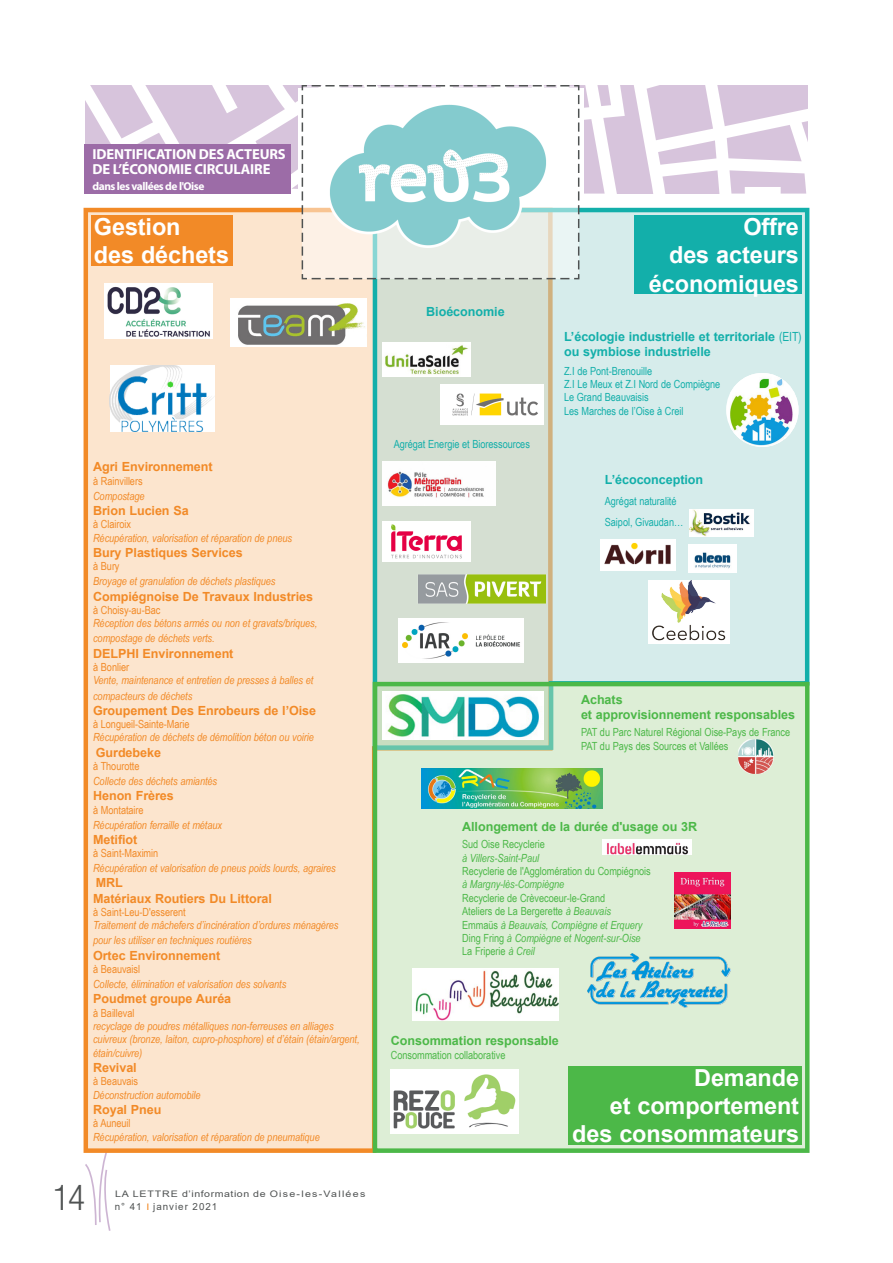
<style>
.page{position:relative;width:893px;height:1263px;background:#fff}
.page>*{position:absolute;margin:0;border:0;box-sizing:border-box;transform-origin:0 0}
.t1{font:300 condensed 35.4px "Helvetica Neue LT Std";color:#4f5252}
.t2{font:700 23.4px/28.2px "Arial";letter-spacing:-.005em;color:#fff;text-align:right}
.t3{font:700 14.55px/15.8px "Myriad Pro";letter-spacing:-.01em;color:#fff}
.t4{font:700 12.6px/15.1px "Arial";letter-spacing:-.005em;color:#f28a27}
.t5{font:700 12.6px/15.1px "Arial";letter-spacing:-.005em;color:#4cb848}
.t6{font:700 12.6px/15.1px "Arial";letter-spacing:-.005em;color:#13afaa}
.t7{font:700 11.4px "Myriad Pro";letter-spacing:-.04em;color:#fff}
.t8{font:italic 11.25px/15.1px "Arial Narrow";letter-spacing:-.005em;color:#f28a27}
.t9{font:11.25px/13.4px "Arial Narrow";letter-spacing:-.005em;color:#4cb848}
.t10{font:11.25px "Arial Narrow";letter-spacing:-.005em;color:#f28a27}
.t11{font:11.25px/13.4px "Arial Narrow";letter-spacing:-.005em;color:#13afaa}
.t12{font:italic 11.25px "Arial Narrow";letter-spacing:-.005em;color:#4cb848}
.t13{font:9.75px "Arial";letter-spacing:.1em;color:#4f5252}
.t14{font:9px "Arial";letter-spacing:.085em;color:#4f5252;scale:1.18 1}
.s1{font-family:"Arial Narrow";font-weight:400}
.s2{font-style:italic}
.s3{font-size:9px;color:#f28a27}
</style>
<div class="page">
<svg style="left:85px;top:1155px;width:26px;height:76px"></svg>
<div style="left:83px;top:207px;width:290px;height:948px;background:#fce5ce"></div>
<img style="left:230px;top:298px;width:137px;height:48px">
<img style="left:104px;top:284px;width:109px;height:55px">
<img style="left:110px;top:365px;width:105px;height:66px">
<svg style="left:370px;top:207px;width:440px;height:545px"></svg>
<div style="left:634px;top:216px;width:167px;height:78px;background:#13afaa"></div>
<div style="left:375px;top:684px;width:432px;height:467px;background:#ddeed6"></div>
<div style="left:373px;top:682px;width:436px;height:471px;border:4px solid #4cb848"></div>
<div style="left:568px;top:1066px;width:234px;height:79px;background:#4cb848"></div>
<svg style="left:85px;top:85px;width:723px;height:187px"></svg>
<svg style="left:301px;top:85px;width:279px;height:195px"></svg>
<img style="left:391px;top:1069px;width:127px;height:64px">
<img style="left:413px;top:969px;width:145px;height:51px">
<img style="left:422px;top:768px;width:181px;height:41px">
<img style="left:587px;top:953px;width:143px;height:54px">
<img style="left:603px;top:840px;width:88px;height:15px">
<img style="left:674px;top:872px;width:56px;height:56px">
<img style="left:738px;top:739px;width:36px;height:35px">
<img style="left:730px;top:373px;width:68px;height:74px">
<img style="left:690px;top:510px;width:64px;height:27px">
<img style="left:689px;top:545px;width:48px;height:28px">
<img style="left:601px;top:539px;width:74px;height:32px">
<div style="left:648px;top:580px;width:82px;height:64px;background:#fff"></div>
<img style="left:652px;top:580px;width:74px;height:61px">
<img style="left:383px;top:462px;width:112px;height:43px">
<img style="left:440px;top:385px;width:103px;height:40px">
<img style="left:383px;top:342px;width:88px;height:35px">
<img style="left:399px;top:618px;width:124px;height:44px">
<img style="left:383px;top:521px;width:88px;height:40px">
<img style="left:417px;top:570px;width:129px;height:37px">
<img style="left:382px;top:691px;width:162px;height:48px">
<div style="left:84px;top:144px;width:206px;height:50px;background:#9c6ca7"></div>
<p class="t3" style="left:93px;top:145px;width:195px">IDENTIFICATION DES ACTEURS<br>DE L’ÉCONOMIE CIRCULAIRE</p>
<p class="t7" style="left:92px;top:179px;width:113px">dans les vallées de l'Oise</p>
<h2 class="t2" style="left:94px;top:213px;width:137px;text-align:left">Gestion<br>des déchets</h2>
<h2 class="t2" style="left:649px;top:213px;width:152px">Offre<br>des acteurs économiques</h2>
<p class="t4" style="left:93px;top:459px;width:121px">Agri Environnement</p>
<p class="t10" style="left:93px;top:472px;width:51px">à Rainvillers</p>
<p class="t8" style="left:93px;top:488px;width:53px">Compostage</p>
<p class="t4" style="left:93px;top:503px;width:97px">Brion Lucien Sa</p>
<p class="t10" style="left:93px;top:516px;width:39px">à Clairoix</p>
<p class="t8" style="left:93px;top:530px;width:200px">Récupération, valorisation et réparation de pneus</p>
<p class="t4" style="left:93px;top:545px;width:151px">Bury Plastiques Services</p>
<p class="t10" style="left:93px;top:558px;width:28px">à Bury</p>
<p class="t8" style="left:93px;top:574px;width:184px">Broyage et granulation de déchets plastiques</p>
<p class="t4" style="left:93px;top:589px;width:221px">Compiégnoise De Travaux Industries</p>
<p class="t10" style="left:93px;top:602px;width:69px">à Choisy-au-Bac</p>
<p class="t8" style="left:93px;top:616px;width:226px">Réception des bétons armés ou non et gravats/briques, compostage de déchets verts.</p>
<p class="t4" style="left:93px;top:646px;width:142px">DELPHI Environnement</p>
<p class="t10" style="left:93px;top:659px;width:38px">à Bonlier</p>
<p class="t8" style="left:93px;top:673px;width:222px">Vente, maintenance et entretien de presses à balles et compacteurs de déchets</p>
<p class="t4" style="left:93px;top:703px;width:225px">Groupement Des Enrobeurs de l’Oise</p>
<p class="t10" style="left:93px;top:716px;width:98px">à Longueil-Sainte-Marie</p>
<p class="t8" style="left:93px;top:730px;width:222px">Récupération de déchets de démolition béton ou voirie</p>
<p class="t4" style="left:96px;top:745px;width:67px">Gurdebeke</p>
<p class="t10" style="left:93px;top:758px;width:48px">à Thourotte</p>
<p class="t8" style="left:93px;top:773px;width:126px">Collecte des déchets amiantés</p>
<p class="t4" style="left:93px;top:788px;width:82px">Henon Frères</p>
<p class="t10" style="left:93px;top:801px;width:52px">à Montataire</p>
<p class="t8" style="left:93px;top:817px;width:131px">Récupération ferraille et métaux</p>
<p class="t4" style="left:93px;top:832px;width:46px">Metifiot</p>
<p class="t10" style="left:93px;top:845px;width:67px">à Saint-Maximin</p>
<p class="t8" style="left:93px;top:860px;width:244px">Récupération et valorisation de pneus poids lourds, agraires</p>
<p class="t4" style="left:93px;top:875px;width:180px">MRL<br>Matériaux Routiers Du Littoral</p>
<p class="t10" style="left:93px;top:904px;width:94px">à Saint-Leu-D'esserent</p>
<p class="t8" style="left:93px;top:918px;width:247px">Traitement de mâchefers d’incinération d’ordures ménagères pour les utiliser en techniques routières</p>
<p class="t4" style="left:93px;top:948px;width:129px">Ortec Environnement</p>
<p class="t10" style="left:93px;top:961px;width:49px">à Beauvaisl</p>
<p class="t8" style="left:93px;top:976px;width:195px">Collecte, élimination et valorisation des solvants</p>
<p class="t4" style="left:93px;top:991px;width:140px">Poudmet groupe Auréa</p>
<p class="t10" style="left:93px;top:1004px;width:43px">à Bailleval</p>
<p class="t8" style="left:93px;top:1019px;width:268px;line-height:13.4px">recyclage de poudres métalliques non-ferreuses en alliages cuivreux (bronze, laiton, cupro-phosphore) et d’étain (étain/argent, étain/cuivre)</p>
<p class="t4" style="left:93px;top:1060px;width:45px">Revival</p>
<p class="t10" style="left:93px;top:1073px;width:47px">à Beauvais</p>
<p class="t8" style="left:93px;top:1087px;width:109px">Déconstruction automobile</p>
<p class="t4" style="left:93px;top:1102px;width:70px">Royal Pneu</p>
<p class="t10" style="left:93px;top:1115px;width:39px">à Auneuil</p>
<p class="t8" style="left:93px;top:1129px;width:228px">Récupération, valorisation et réparation de pneumatique</p>
<p class="t6" style="left:426px;top:304px;width:80px">Bioéconomie</p>
<p class="t11" style="left:394px;top:437px;width:138px">Agrégat Energie et Bioressources</p>
<p class="t6" style="left:564px;top:329px;width:239px">L’écologie industrielle et territoriale <span class="s1">(EIT) </span>ou symbiose industrielle</p>
<p class="t11" style="left:564px;top:363px;width:158px">Z.I de Pont-Brenouille<br>Z.I Le Meux et Z.I Nord de Compiègne<br>Le Grand Beauvaisis<br>Les Marches de l’Oise à Creil</p>
<p class="t6" style="left:605px;top:472px;width:100px">L’écoconception</p>
<p class="t11" style="left:605px;top:490px;width:80px;line-height:21.3px">Agrégat naturalité<br>Saipol, Givaudan…</p>
<p class="t5" style="left:581px;top:692px;width:216px">Achats<br>et approvisionnement responsables</p>
<p class="t9" style="left:581px;top:725px;width:211px">PAT du Parc Naturel Régional Oise-Pays de France<br>PAT du Pays des Sources et Vallées</p>
<p class="t5" style="left:462px;top:819px;width:236px">Allongement de la durée d'usage ou 3R</p>
<p class="t9" style="left:462px;top:837px;width:84px">Sud Oise Recyclerie</p>
<p class="t12" style="left:462px;top:850px;width:78px">à Villers-Saint-Paul</p>
<p class="t9" style="left:462px;top:864px;width:190px">Recyclerie de l'Agglomération du Compiégnois</p>
<p class="t12" style="left:462px;top:876px;width:104px">à Margny-lès-Compiègne</p>
<p class="t9" style="left:462px;top:891px;width:182px">Recyclerie de Crèvecoeur-le-Grand<br>Ateliers de La Bergerette <span class="s2">à Beauvais </span>Emmaüs <span class="s2">à Beauvais, Compiègne et Erquery </span>Ding Fring <span class="s2">à Compiègne et Nogent-sur-Oise </span>La Friperie <span class="s2">à Creil</span></p>
<p class="t5" style="left:391px;top:1033px;width:170px">Consommation responsable</p>
<p class="t9" style="left:391px;top:1047px;width:116px">Consommation collaborative</p>
<h2 class="t2" style="left:572px;top:1064px;width:228px">Demande<br>et comportement des consommateurs</h2>
<h1 class="t1" style="left:53px;top:1177px;width:34px">14</h1>
<p class="t14" style="left:115px;top:1187px;width:214px">LA LETTRE d’information de Oise-les-Vallées</p>
<p class="t13" style="left:115px;top:1200px;width:104px">n° 41 <span class="s3">I</span> janvier 2021</p>
</div>
